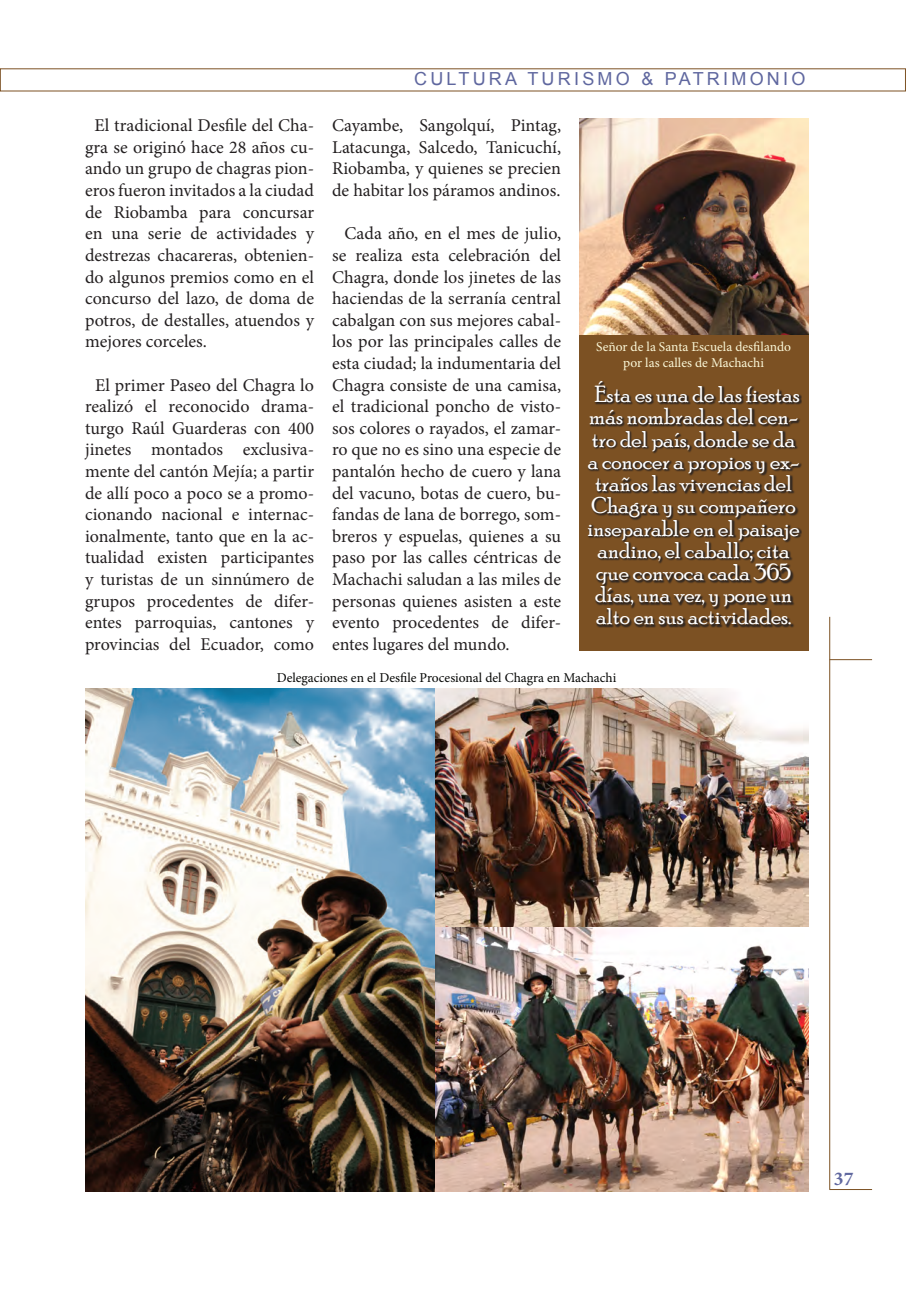
<style>
.page{position:relative;width:906px;height:1289px;background:#fff}
.page>*{position:absolute;margin:0;border:0;box-sizing:border-box;transform-origin:0 0}
.t1{font:23.25px/22.2px "Poor Richard";color:#fff;text-align:center}
.t2{font:700 19.5px "Minion Pro";color:#5f679f}
.t3{font:18px/21.6px "Minion Pro";color:#231f20;text-align:justify}
.t4{font:18px "Arial";letter-spacing:.18em;color:#5f679f}
.t5{font:13.5px/16.2px "Minion Pro";color:#fbf8d8;text-align:center}
.t6{font:13.5px "Minion Pro";color:#040503}
</style>
<div class="page">
<img style="left:85px;top:688px;width:723px;height:503px">
<img style="left:579px;top:118px;width:229px;height:217px">
<div style="left:579px;top:335px;width:229px;height:316px;background:#7c5123"></div>
<hr style="left:829px;top:617px;width:1px;height:572px;background:#7c5123">
<hr style="left:829px;top:659px;width:43px;height:1px;background:#7c5123">
<hr style="left:829px;top:1189px;width:43px;height:1px;background:#7c5123">
<svg style="left:0;top:68px;width:1px;height:23px"></svg>
<div style="left:587px;top:381px;width:215px;height:247px;background:#231f20;opacity:.84"></div>
<p class="t3" style="left:85px;top:115px;width:230px;text-indent:10px">El tradicional Desfile del Cha&shy;gra se originó hace 28 años cu&shy;ando un grupo de chagras pion&shy;eros fueron invitados a la ciudad de Riobamba para concursar en una serie de actividades y destrezas chacareras, obtenien&shy;do algunos premios como en el concurso del lazo, de doma de potros, de destalles, atuendos y mejores corceles.</p>
<p class="t3" style="left:85px;top:374px;width:230px;text-align:center">El primer Paseo del Chagra lo realizó el reconocido drama&shy;turgo Raúl Guarderas con 400 jinetes montados exclusiva&shy;mente del cantón Mejía; a partir de allí poco a poco se a promo&shy;cionando nacional e internac&shy;ionalmente, tanto que en la ac&shy;tualidad existen participantes y turistas de un sinnúmero de grupos procedentes de difer&shy;entes parroquias, cantones y provincias del Ecuador, como</p>
<p class="t4" style="left:414px;top:67px;width:393px">CULTURA TURISMO &amp; PATRIMONIO</p>
<p class="t3" style="left:332px;top:115px;width:230px">Cayambe, Sangolquí, Pintag, Latacunga, Salcedo, Tanicuchí, Riobamba, y quienes se precien de habitar los páramos andinos.</p>
<p class="t3" style="left:332px;top:223px;width:230px;text-indent:12px">Cada año, en el mes de julio, se realiza esta celebración del Chagra, donde los jinetes de las haciendas de la serranía central cabalgan con sus mejores cabal&shy;los por las principales calles de esta ciudad; la indumentaria del Chagra consiste de una camisa, el tradicional poncho de visto&shy;sos colores o rayados, el zamar&shy;ro que no es sino una especie de pantalón hecho de cuero y lana del vacuno, botas de cuero, bu&shy;fandas de lana de borrego, som&shy;breros y espuelas, quienes a su paso por las calles céntricas de Machachi saludan a las miles de personas quienes asisten a este evento procedentes de difer&shy;entes lugares del mundo.</p>
<p class="t5" style="left:596px;top:339px;width:196px">Señor de la Santa Escuela desfilando por las calles de Machachi</p>
<p class="t1" style="left:587px;top:383px;width:214px">Ésta es una de las fiestas más nombradas del cen&shy;tro del país, donde se da a conocer a propios y ex&shy;traños las vivencias del<br>Chagra y su compañero inseparable en el paisaje andino, el caballo; cita que convoca cada 365 días, una vez, y pone un alto en sus actividades.</p>
<p class="t6" style="left:277px;top:668px;width:341px">Delegaciones en el Desfile Procesional del Chagra en Machachi</p>
<p class="t2" style="left:834px;top:1165px;width:21px">37</p>
</div>
